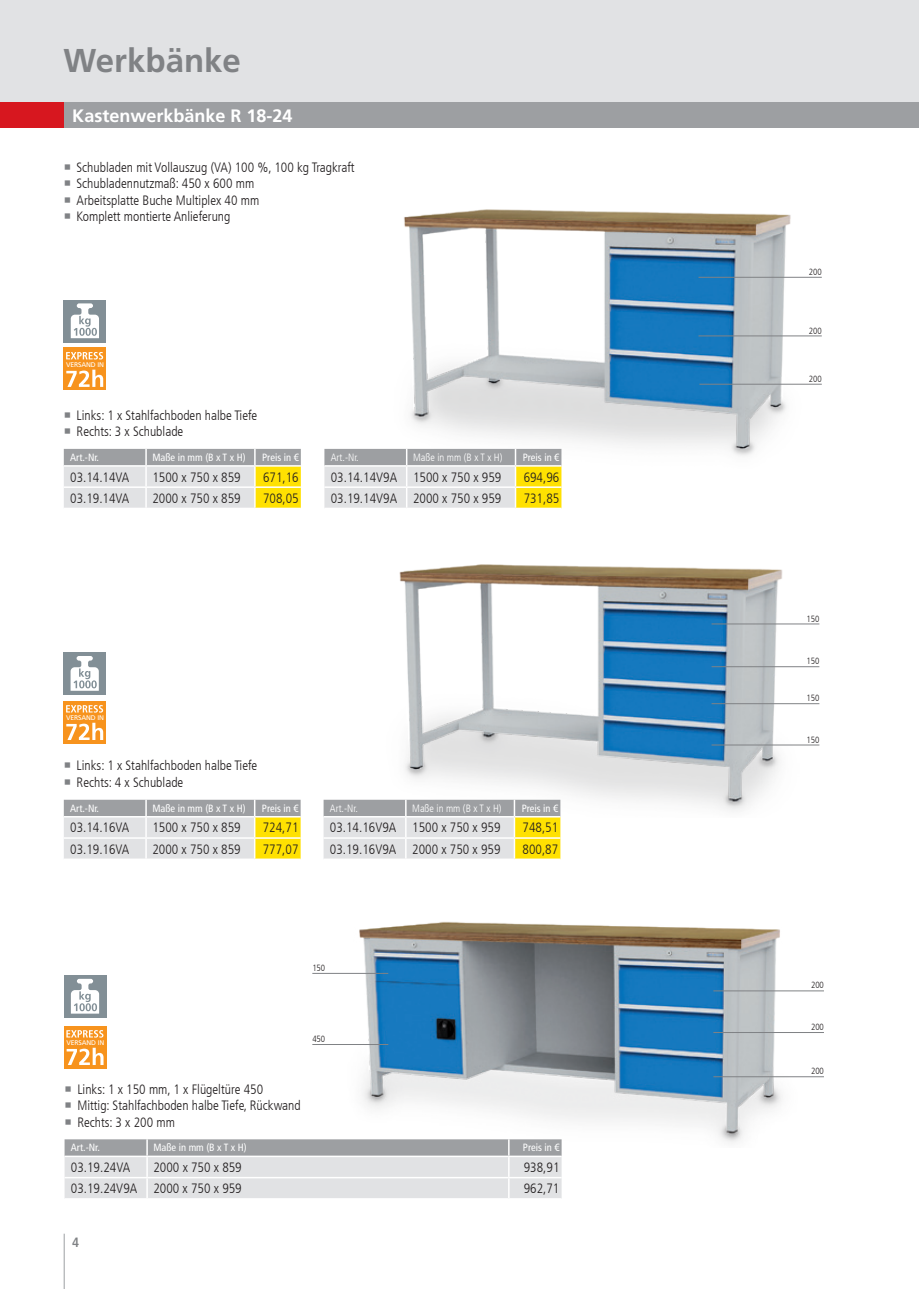
<style>
.page{position:relative;width:919px;height:1289px;background:#fff}
.page>*{position:absolute;margin:0;border:0;box-sizing:border-box;transform-origin:0 0}
.t1{font:700 33px "Frutiger LT Com";color:#808285}
.t2{font:700 18px "Frutiger LT Com";color:#fff}
.t3{font:300 condensed 13.5px/16.5px "Frutiger LT Com";color:#231f20}
.t4{font:700 condensed 13.5px "Frutiger LT Com";color:#808285}
.t5{font:condensed 10.5px "Frutiger LT Com";color:#fff}
.t6{font:300 condensed 10.5px "Frutiger LT Com";color:#fff}
.t7{font:300 condensed 9px "Frutiger LT Com";color:#231f20}
.t8{font:6.75px "Frutiger LT Com";letter-spacing:-.02em;color:#fff}
</style>
<div class="page">
<div style="left:0;top:0;width:918px;height:102px;background:#e1e2e4"></div>
<hr style="left:64px;top:1233px;width:1px;height:55px;background:#9d9fa2">
<div style="left:906px;top:102px;width:12px;height:26px;background:#9d9fa2"></div>
<div style="left:64px;top:102px;width:842px;height:26px;background:#9d9fa2"></div>
<div style="left:0;top:102px;width:64px;height:26px;background:#d7171f"></div>
<svg style="left:65px;top:1139px;width:496px;height:59px;background:#d1d3d5"></svg>
<hr style="left:65px;top:1155px;width:82px;height:2px;background:#fff">
<hr style="left:147px;top:1155px;width:362px;height:2px;background:#fff">
<hr style="left:509px;top:1155px;width:52px;height:2px;background:#fff">
<hr style="left:65px;top:1176px;width:82px;height:2px;background:#fff">
<hr style="left:147px;top:1176px;width:362px;height:2px;background:#fff">
<hr style="left:509px;top:1176px;width:52px;height:2px;background:#fff">
<img style="left:382px;top:209px;width:427px;height:264px">
<img style="left:399px;top:473px;width:400px;height:344px">
<div style="left:63px;top:347px;width:43px;height:43px;background:#f7931d"></div>
<svg style="left:66px;top:369px;width:37px;height:18px"></svg>
<svg style="left:66px;top:352px;width:37px;height:7px"></svg>
<div style="left:63px;top:700px;width:43px;height:43px;background:#f7931d"></div>
<svg style="left:66px;top:722px;width:37px;height:18px"></svg>
<svg style="left:66px;top:705px;width:37px;height:7px"></svg>
<div style="left:64px;top:1025px;width:42px;height:43px;background:#f7931d"></div>
<svg style="left:67px;top:1047px;width:36px;height:17px"></svg>
<svg style="left:66px;top:1030px;width:37px;height:7px"></svg>
<div style="left:64px;top:300px;width:42px;height:42px;background:#828f96"></div>
<svg style="left:71px;top:303px;width:28px;height:35px"></svg>
<div style="left:63px;top:652px;width:43px;height:43px;background:#828f96"></div>
<svg style="left:71px;top:656px;width:28px;height:34px"></svg>
<div style="left:64px;top:975px;width:42px;height:42px;background:#828f96"></div>
<svg style="left:71px;top:978px;width:28px;height:35px"></svg>
<svg style="left:64px;top:449px;width:237px;height:58px;background:#d1cfb3"></svg>
<hr style="left:64px;top:465px;width:82px;height:1px;background:#fff">
<hr style="left:146px;top:465px;width:109px;height:1px;background:#fff">
<hr style="left:255px;top:465px;width:46px;height:1px;background:#fff">
<hr style="left:64px;top:486px;width:82px;height:2px;background:#fff">
<hr style="left:146px;top:486px;width:109px;height:2px;background:#fff">
<hr style="left:255px;top:486px;width:46px;height:2px;background:#fff">
<svg style="left:324px;top:449px;width:237px;height:58px;background:#d1cfb4"></svg>
<hr style="left:324px;top:465px;width:82px;height:1px;background:#fff">
<hr style="left:406px;top:465px;width:109px;height:1px;background:#fff">
<hr style="left:515px;top:465px;width:46px;height:1px;background:#fff">
<hr style="left:324px;top:486px;width:82px;height:2px;background:#fff">
<hr style="left:406px;top:486px;width:109px;height:2px;background:#fff">
<hr style="left:515px;top:486px;width:46px;height:2px;background:#fff">
<hr style="left:324px;top:507px;width:82px;height:2px;background:#fff">
<hr style="left:406px;top:507px;width:109px;height:2px;background:#fff">
<hr style="left:515px;top:507px;width:46px;height:2px;background:#fff">
<svg style="left:64px;top:799px;width:236px;height:59px;background:#d3d0b5"></svg>
<hr style="left:64px;top:816px;width:82px;height:1px;background:#fff">
<hr style="left:146px;top:816px;width:109px;height:1px;background:#fff">
<hr style="left:255px;top:816px;width:45px;height:1px;background:#fff">
<hr style="left:64px;top:837px;width:82px;height:1px;background:#fff">
<hr style="left:146px;top:837px;width:109px;height:1px;background:#fff">
<hr style="left:255px;top:837px;width:45px;height:1px;background:#fff">
<svg style="left:323px;top:799px;width:237px;height:59px;background:#d2d0b5"></svg>
<hr style="left:513px;top:838px;width:2px;height:20px;background:#fff">
<hr style="left:323px;top:816px;width:83px;height:1px;background:#fff">
<hr style="left:406px;top:816px;width:108px;height:1px;background:#fff">
<hr style="left:514px;top:816px;width:46px;height:1px;background:#fff">
<hr style="left:323px;top:837px;width:83px;height:1px;background:#fff">
<hr style="left:406px;top:837px;width:108px;height:1px;background:#fff">
<hr style="left:514px;top:837px;width:46px;height:1px;background:#fff">
<hr style="left:711px;top:623px;width:108px;height:1px;background:#808285">
<hr style="left:711px;top:666px;width:108px;height:1px;background:#808285">
<hr style="left:711px;top:703px;width:108px;height:1px;background:#808285">
<hr style="left:711px;top:744px;width:108px;height:1px;background:#808285">
<hr style="left:698px;top:277px;width:123px;height:1px;background:#808285">
<hr style="left:698px;top:335px;width:123px;height:1px;background:#808285">
<hr style="left:699px;top:384px;width:122px;height:1px;background:#808285">
<img style="left:318px;top:921px;width:502px;height:226px">
<hr style="left:312px;top:973px;width:76px;height:1px;background:#808285">
<hr style="left:312px;top:1044px;width:76px;height:1px;background:#808285">
<hr style="left:713px;top:990px;width:110px;height:1px;background:#808285">
<hr style="left:713px;top:1032px;width:110px;height:1px;background:#808285">
<hr style="left:713px;top:1076px;width:110px;height:1px;background:#808285">
<h1 class="t1" style="left:63px;top:41px;width:179px">Werkbänke</h1>
<h2 class="t2" style="left:72px;top:105px;width:222px">Kastenwerkbänke R 18-24</h2>
<p class="t3" style="left:77px;top:159px;width:280px">Schubladen mit Vollauszug (VA) 100 %, 100 kg Tragkraft Schubladennutzmaß: 450 x 600 mm<br>Arbeitsplatte Buche Multiplex 40 mm<br>Komplett montierte Anlieferung</p>
<p class="t8" style="left:66px;top:360px;width:39px">VERSAND IN</p>
<p class="t3" style="left:77px;top:407px;width:182px">Links: 1 x Stahlfachboden halbe Tiefe<br>Rechts: 3 x Schublade</p>
<p class="t5" style="left:70px;top:451px;width:30px">Art.-Nr.</p>
<p class="t5" style="left:152px;top:451px;width:95px">Maße in mm (B x T x H)</p>
<p class="t5" style="left:262px;top:451px;width:38px">Preis in €</p>
<p class="t3" style="left:70px;top:469px;width:61px">03.14.14VA</p>
<p class="t3" style="left:152px;top:469px;width:90px">1500 x 750 x 859</p>
<p class="t3" style="left:263px;top:469px;width:37px">671,16</p>
<p class="t3" style="left:70px;top:490px;width:61px">03.19.14VA</p>
<p class="t3" style="left:152px;top:490px;width:90px">2000 x 750 x 859</p>
<p class="t3" style="left:263px;top:490px;width:37px">708,05</p>
<p class="t6" style="left:331px;top:451px;width:30px">Art.-Nr.</p>
<p class="t6" style="left:413px;top:451px;width:91px">Maße in mm (B x T x H)</p>
<p class="t5" style="left:522px;top:451px;width:38px">Preis in €</p>
<p class="t3" style="left:331px;top:469px;width:172px">03.14.14V9A 1500 x 750 x 959</p>
<p class="t3" style="left:523px;top:469px;width:37px">694,96</p>
<p class="t3" style="left:331px;top:490px;width:172px">03.19.14V9A 2000 x 750 x 959</p>
<p class="t3" style="left:523px;top:490px;width:37px">731,85</p>
<p class="t8" style="left:66px;top:713px;width:39px">VERSAND IN</p>
<p class="t3" style="left:77px;top:757px;width:182px">Links: 1 x Stahlfachboden halbe Tiefe<br>Rechts: 4 x Schublade</p>
<p class="t5" style="left:70px;top:802px;width:30px">Art.-Nr.</p>
<p class="t5" style="left:152px;top:802px;width:95px">Maße in mm (B x T x H)</p>
<p class="t5" style="left:262px;top:802px;width:38px">Preis in €</p>
<p class="t3" style="left:70px;top:819px;width:61px">03.14.16VA</p>
<p class="t3" style="left:152px;top:819px;width:90px">1500 x 750 x 859</p>
<p class="t3" style="left:263px;top:819px;width:37px">724,71</p>
<p class="t3" style="left:70px;top:841px;width:61px">03.19.16VA</p>
<p class="t3" style="left:152px;top:841px;width:90px">2000 x 750 x 859</p>
<p class="t3" style="left:263px;top:841px;width:37px">777,07</p>
<p class="t6" style="left:330px;top:802px;width:30px">Art.-Nr.</p>
<p class="t6" style="left:412px;top:802px;width:91px">Maße in mm (B x T x H)</p>
<p class="t5" style="left:521px;top:802px;width:38px">Preis in €</p>
<p class="t3" style="left:330px;top:819px;width:172px">03.14.16V9A 1500 x 750 x 959</p>
<p class="t3" style="left:522px;top:819px;width:37px">748,51</p>
<p class="t3" style="left:330px;top:841px;width:172px">03.19.16V9A 2000 x 750 x 959</p>
<p class="t3" style="left:522px;top:841px;width:37px">800,87</p>
<p class="t8" style="left:67px;top:1038px;width:39px">VERSAND IN</p>
<p class="t7" style="left:312px;top:962px;width:14px">150</p>
<p class="t7" style="left:312px;top:1033px;width:14px">450</p>
<p class="t3" style="left:77px;top:1080px;width:225px">Links: 1 x 150 mm, 1 x Flügeltüre 450<br>Mittig: Stahlfachboden halbe Tiefe, Rückwand<br>Rechts: 3 x 200 mm</p>
<p class="t5" style="left:71px;top:1141px;width:30px">Art.-Nr.</p>
<p class="t5" style="left:153px;top:1141px;width:95px">Maße in mm (B x T x H)</p>
<p class="t5" style="left:523px;top:1141px;width:38px">Preis in €</p>
<p class="t3" style="left:71px;top:1159px;width:61px">03.19.24VA</p>
<p class="t3" style="left:153px;top:1159px;width:90px">2000 x 750 x 859</p>
<p class="t3" style="left:523px;top:1159px;width:37px">938,91</p>
<p class="t3" style="left:71px;top:1180px;width:172px">03.19.24V9A 2000 x 750 x 959</p>
<p class="t3" style="left:523px;top:1180px;width:37px">962,71</p>
<p class="t4" style="left:72px;top:1234px;width:9px">4</p>
<p class="t7" style="left:808px;top:267px;width:14px">200</p>
<p class="t7" style="left:808px;top:325px;width:14px">200</p>
<p class="t7" style="left:808px;top:373px;width:14px">200</p>
<p class="t7" style="left:806px;top:613px;width:14px">150</p>
<p class="t7" style="left:806px;top:656px;width:14px">150</p>
<p class="t7" style="left:806px;top:693px;width:14px">150</p>
<p class="t7" style="left:806px;top:734px;width:14px">150</p>
<p class="t7" style="left:811px;top:980px;width:14px">200</p>
<p class="t7" style="left:811px;top:1021px;width:14px">200</p>
<p class="t7" style="left:811px;top:1065px;width:14px">200</p>
</div>
